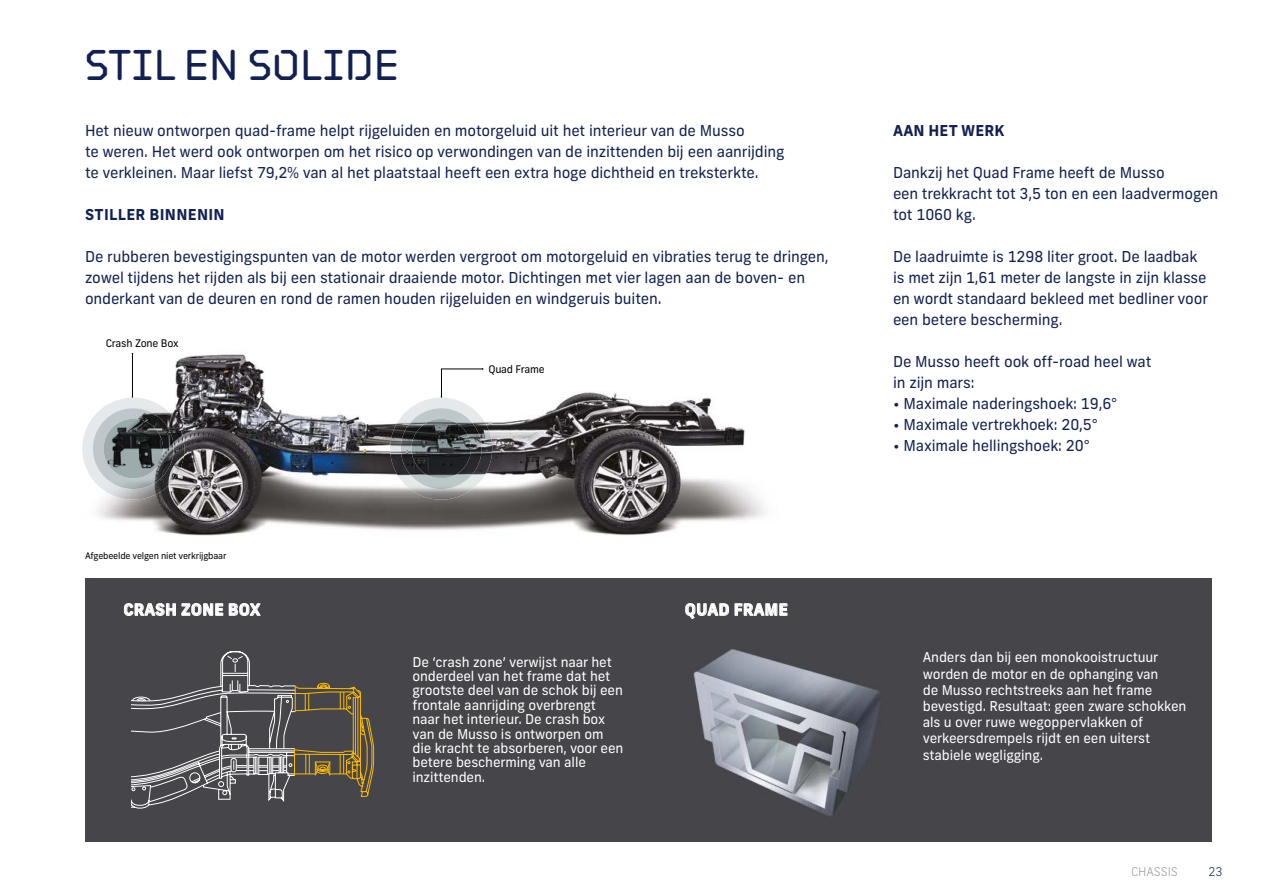
<style>
.page{position:relative;width:1263px;height:893px;background:#fff}
.page>*{position:absolute;margin:0;border:0;box-sizing:border-box;transform-origin:0 0}
.t1{font:45px "Plotter Liner Stencil Std";letter-spacing:.01em;color:#122053}
.t2{font:700 15.75px "Frank New";letter-spacing:.02em;color:#fff}
.t3{font:15px/21px "Frank New";letter-spacing:-.01em;color:#122053}
.t4{font:700 15px "Frank New";letter-spacing:.02em;color:#122053}
.t5{font:13.5px/14.4px "Frank New";letter-spacing:-.01em;color:#fff}
.t6{font:300 12px "Frank New";letter-spacing:-.005em;color:#989a9c}
.t7{font:300 12px "Frank New";color:#122053}
.t8{font:10.5px "Frank New";letter-spacing:-.02em;color:#000}
.t9{font:9px "Frank New";letter-spacing:-.02em;color:#000}
</style>
<div class="page">
<div style="left:85px;top:578px;width:1127px;height:264px;background:#46454a"></div>
<img style="left:693px;top:649px;width:187px;height:167px">
<img style="left:97px;top:353px;width:668px;height:183px">
<img style="left:390px;top:398px;width:102px;height:102px">
<img style="left:401px;top:408px;width:81px;height:81px">
<img style="left:411px;top:419px;width:60px;height:59px;border-radius:30px">
<img style="left:82px;top:398px;width:102px;height:102px">
<img style="left:93px;top:408px;width:81px;height:81px">
<img style="left:104px;top:419px;width:59px;height:59px;border-radius:30px">
<svg style="left:441px;top:368px;width:42px;height:30px"></svg>
<hr style="left:132px;top:354px;width:1px;height:43px;background:#000">
<svg style="left:124px;top:603px;width:99px;height:13px"></svg>
<svg style="left:229px;top:603px;width:31px;height:13px"></svg>
<svg style="left:685px;top:603px;width:44px;height:16px"></svg>
<svg style="left:735px;top:603px;width:52px;height:13px"></svg>
<svg style="left:132px;top:651px;width:242px;height:158px"></svg>
<h1 class="t1" style="left:85px;top:35px;width:315px">STIL EN SOLIDE</h1>
<p class="t3" style="left:85px;top:120px;width:701px">Het nieuw ontworpen quad-frame helpt rijgeluiden en motorgeluid uit het interieur van de Musso<br>te weren. Het werd ook ontworpen om het risico op verwondingen van de inzittenden bij een aanrijding te verkleinen. Maar liefst 79,2% van al het plaatstaal heeft een extra hoge dichtheid en treksterkte.</p>
<p class="t4" style="left:85px;top:205px;width:141px">STILLER BINNENIN</p>
<p class="t3" style="left:85px;top:246px;width:745px">De rubberen bevestigingspunten van de motor werden vergroot om motorgeluid en vibraties terug te dringen, zowel tijdens het rijden als bij een stationair draaiende motor. Dichtingen met vier lagen aan de boven- en onderkant van de deuren en rond de ramen houden rijgeluiden en windgeruis buiten.</p>
<p class="t8" style="left:106px;top:337px;width:74px">Crash Zone Box</p>
<p class="t9" style="left:85px;top:550px;width:143px">Afgebeelde velgen niet verkrijgbaar</p>
<p class="t8" style="left:488px;top:362px;width:58px">Quad Frame</p>
<p class="t2" style="left:123px;top:599px;width:138px">CRASH ZONE BOX</p>
<p class="t2" style="left:685px;top:599px;width:105px">QUAD FRAME</p>
<p class="t4" style="left:893px;top:121px;width:113px">AAN HET WERK</p>
<p class="t3" style="left:893px;top:162px;width:327px">Dankzij het Quad Frame heeft de Musso<br>een trekkracht tot 3,5 ton en een laadvermogen tot 1060 kg.</p>
<p class="t3" style="left:893px;top:246px;width:317px">De laadruimte is 1298 liter groot. De laadbak is met zijn 1,61 meter de langste in zijn klasse en wordt standaard bekleed met bedliner voor een betere bescherming.</p>
<p class="t3" style="left:893px;top:351px;width:260px">De Musso heeft ook off-road heel wat in zijn mars:</p>
<p class="t3" style="left:893px;top:393px;width:226px">• Maximale naderingshoek: 19,6°</p>
<p class="t3" style="left:893px;top:414px;width:206px">• Maximale vertrekhoek: 20,5°</p>
<p class="t3" style="left:893px;top:435px;width:198px">• Maximale hellingshoek: 20°</p>
<p class="t5" style="left:412px;top:654px;width:212px">De ‘crash zone’ verwijst naar het onderdeel van het frame dat het grootste deel van de schok bij een frontale aanrijding overbrengt naar het interieur. De crash box van de Musso is ontworpen om die kracht te absorberen, voor een betere bescherming van alle inzittenden.</p>
<p class="t5" style="left:923px;top:649px;width:265px;line-height:16.2px">Anders dan bij een monokooistructuur worden de motor en de ophanging van<br>de Musso rechtstreeks aan het frame bevestigd. Resultaat: geen zware schokken als u over ruwe wegoppervlakken of verkeersdrempels rijdt en een uiterst stabiele wegligging.</p>
<p class="t6" style="left:1131px;top:864px;width:48px">CHASSIS</p>
<p class="t7" style="left:1208px;top:864px;width:16px">23</p>
</div>
